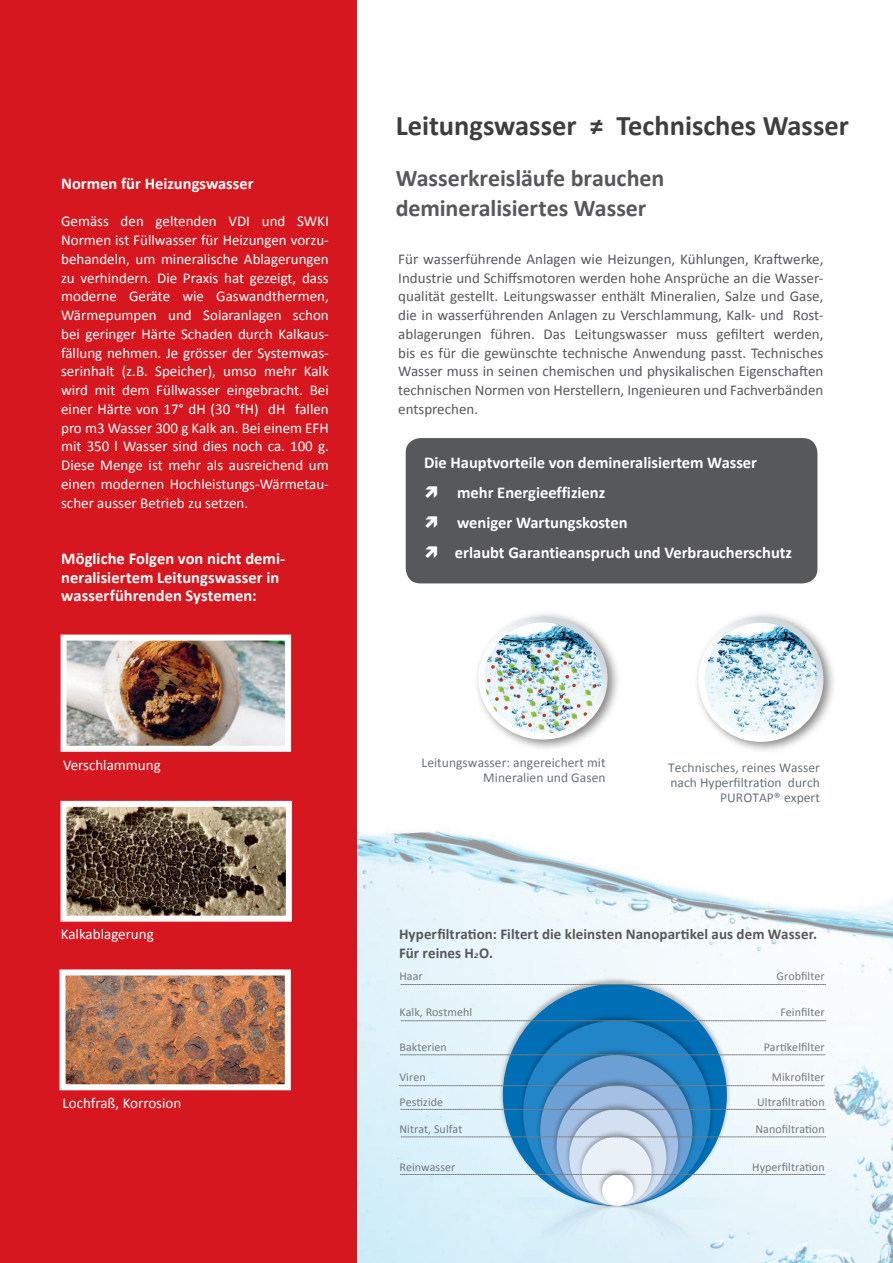
<style>
.page{position:relative;width:893px;height:1263px;background:#fff}
.page>*{position:absolute;margin:0;border:0;box-sizing:border-box;transform-origin:0 0}
.t1{font:700 28.5px "Calibri";color:#3e3e3f}
.t2{font:700 24px/30px "Calibri";letter-spacing:-.005em;color:#57585a}
.t3{font:700 16.5px/30px "Calibri";color:#fff}
.t4{font:15px/18.8px "Calibri";color:#fff;text-align:justify}
.t5{font:15px/18.8px "Calibri";color:#57585a;text-align:justify}
.t6{font:700 15px/18.8px "Calibri";letter-spacing:.005em;color:#57585a}
.t7{font:13.5px/15px "Calibri";letter-spacing:.005em;color:#667279;text-align:right}
.t8{font:12px "Calibri";letter-spacing:.005em;color:#76787b}
.s1{font-weight:400;font-style:italic}
</style>
<div class="page">
<div style="left:0;top:0;width:356px;height:1263px;background:#d7171f"></div>
<img style="left:357px;top:831px;width:536px;height:432px">
<div style="left:403px;top:435px;width:417px;height:151px;background:#57585a;border-radius:18px"></div>
<div style="left:400px;top:432px;width:423px;height:157px;border:6px solid #fff;border-radius:18px"></div>
<img style="left:67px;top:808px;width:218px;height:107px">
<div style="left:60px;top:801px;width:232px;height:121px;border:6px solid #fff"></div>
<img style="left:67px;top:976px;width:217px;height:107px">
<div style="left:60px;top:969px;width:231px;height:121px;border:6px solid #fff"></div>
<img style="left:68px;top:641px;width:216px;height:104px">
<div style="left:61px;top:634px;width:230px;height:118px;border:6px solid #fff"></div>
<img style="left:497px;top:1210px;width:237px;height:53px">
<svg style="left:503px;top:1210px;width:224px;height:53px;background:#daeff8"></svg>
<img style="left:596px;top:1210px;width:44px;height:32px">
<div style="left:602px;top:1207px;width:31px;height:31px;background:#dff2fb;border-radius:50%"></div>
<img style="left:497px;top:975px;width:237px;height:235px">
<div style="left:503px;top:984px;width:224px;height:222px;background:#006fb6;border-radius:50%"></div>
<img style="left:517px;top:1011px;width:200px;height:199px">
<div style="left:523px;top:1020px;width:187px;height:186px;background:#2185c7;border-radius:50%"></div>
<img style="left:534px;top:1046px;width:165px;height:164px">
<div style="left:540px;top:1055px;width:152px;height:150px;background:#6ca0d5;border-radius:50%"></div>
<img style="left:550px;top:1077px;width:135px;height:133px">
<div style="left:557px;top:1085px;width:121px;height:121px;background:#a3bfe3;border-radius:50%"></div>
<img style="left:563px;top:1100px;width:110px;height:109px">
<div style="left:569px;top:1109px;width:97px;height:96px;background:#d3e0f1;border-radius:50%"></div>
<img style="left:575px;top:1128px;width:83px;height:82px">
<div style="left:582px;top:1136px;width:70px;height:70px;background:#eaf0f8;border-radius:50%"></div>
<img style="left:596px;top:1169px;width:44px;height:41px">
<div style="left:602px;top:1174px;width:31px;height:31px;background:#fff;border-radius:50%"></div>
<svg style="left:401px;top:984px;width:425px;height:1px"></svg>
<svg style="left:401px;top:1020px;width:425px;height:1px"></svg>
<svg style="left:400px;top:1054px;width:425px;height:1px"></svg>
<svg style="left:399px;top:1085px;width:425px;height:1px"></svg>
<svg style="left:401px;top:1109px;width:424px;height:1px"></svg>
<svg style="left:401px;top:1136px;width:425px;height:1px"></svg>
<svg style="left:400px;top:1174px;width:425px;height:1px"></svg>
<div style="left:474px;top:611px;width:147px;height:141px;background:#231f20;opacity:.55"></div>
<img style="left:481px;top:620px;width:123px;height:116px">
<div style="left:478px;top:617px;width:130px;height:122px;border:6px solid #fff;border-radius:50%"></div>
<div style="left:694px;top:611px;width:143px;height:143px;background:#231f20;opacity:.55"></div>
<img style="left:701px;top:620px;width:119px;height:119px;border-radius:60px">
<div style="left:698px;top:617px;width:125px;height:125px;border:6px solid #fff;border-radius:50%"></div>
<p class="t3" style="left:61px;top:168px;width:194px">Normen für Heizungswasser</p>
<p class="t4" style="left:61px;top:212px;width:269px">Gemäss den geltenden VDI und SWKI Normen ist Füllwasser für Heizungen vorzu&shy;behandeln, um mineralische Ablagerungen zu verhindern. Die Praxis hat gezeigt, dass moderne Geräte wie Gaswandthermen, Wärmepumpen und Solaranlagen schon bei geringer Härte Schaden durch Kalkaus&shy;fällung nehmen. Je grösser der Systemwas&shy;serinhalt (z.B. Speicher), umso mehr Kalk wird mit dem Füllwasser eingebracht. Bei einer Härte von 17° dH (30 °fH) dH fallen pro m3 Wasser 300 g Kalk an. Bei einem EFH mit 350 l Wasser sind dies noch ca. 100 g.<br>Diese Menge ist mehr als ausreichend um einen modernen Hochleistungs-Wärmetau&shy;scher ausser Betrieb zu setzen.</p>
<p class="t3" style="left:61px;top:549px;width:226px;line-height:18.8px">Mögliche Folgen von nicht demi&shy;neralisiertem Leitungswasser in wasserführenden Systemen:</p>
<p class="t4" style="left:63px;top:756px;width:99px">Verschlammung</p>
<p class="t4" style="left:61px;top:925px;width:94px">Kalkablagerung</p>
<p class="t4" style="left:63px;top:1093px;width:120px">Lochfraß, Korrosion</p>
<h1 class="t1" style="left:396px;top:108px;width:455px">Leitungswasser ≠ Technisches Wasser</h1>
<h2 class="t2" style="left:396px;top:163px;width:270px">Wasserkreisläufe brauchen demineralisiertes Wasser</h2>
<p class="t5" style="left:398px;top:250px;width:427px">Für wasserführende Anlagen wie Heizungen, Kühlungen, Kraftwerke, Industrie und Schiffsmotoren werden hohe Ansprüche an die Wasser&shy;qualität gestellt. Leitungswasser enthält Mineralien, Salze und Gase, die in wasserführenden Anlagen zu Verschlammung, Kalk- und Rost&shy;ablagerungen führen. Das Leitungswasser muss gefiltert werden, bis es für die gewünschte technische Anwendung passt. Technisches Wasser muss in seinen chemischen und physikalischen Eigenschaften technischen Normen von Herstellern, Ingenieuren und Fachverbänden entsprechen.</p>
<p class="t3" style="left:455px;top:448px;width:339px;text-indent:-31px">Die Hauptvorteile von demineralisiertem Wasser mehr Energieeffizienz<br>weniger Wartungskosten<br>erlaubt Garantieanspruch und Verbraucherschutz</p>
<p class="t7" style="left:422px;top:755px;width:186px">Leitungswasser: angereichert mit<br>Mineralien und Gasen</p>
<p class="t7" style="left:668px;top:760px;width:153px">Technisches, reines Wasser nach Hyperfiltration durch<br>PUROTAP® expert</p>
<p class="t6" style="left:399px;top:924px;width:420px">Hyperfiltration: Filtert die kleinsten Nanopartikel aus dem Wasser.<br>Für reines H<span class="s1">2</span>O.</p>
<p class="t8" style="left:399px;top:968px;width:25px">Haar</p>
<p class="t8" style="left:776px;top:968px;width:50px">Grobfilter</p>
<p class="t8" style="left:399px;top:1004px;width:74px">Kalk, Rostmehl</p>
<p class="t8" style="left:780px;top:1004px;width:46px">Feinfilter</p>
<p class="t8" style="left:399px;top:1039px;width:49px">Bakterien</p>
<p class="t8" style="left:764px;top:1039px;width:62px">Partikelfilter</p>
<p class="t8" style="left:399px;top:1070px;width:28px">Viren</p>
<p class="t8" style="left:772px;top:1070px;width:54px">Mikrofilter</p>
<p class="t8" style="left:399px;top:1094px;width:45px">Pestizide</p>
<p class="t8" style="left:757px;top:1094px;width:69px">Ultrafiltration</p>
<p class="t8" style="left:399px;top:1122px;width:64px">Nitrat, Sulfat</p>
<p class="t8" style="left:755px;top:1122px;width:71px">Nanofiltration</p>
<p class="t8" style="left:399px;top:1160px;width:57px">Reinwasser</p>
<p class="t8" style="left:752px;top:1160px;width:74px">Hyperfiltration</p>
</div>
